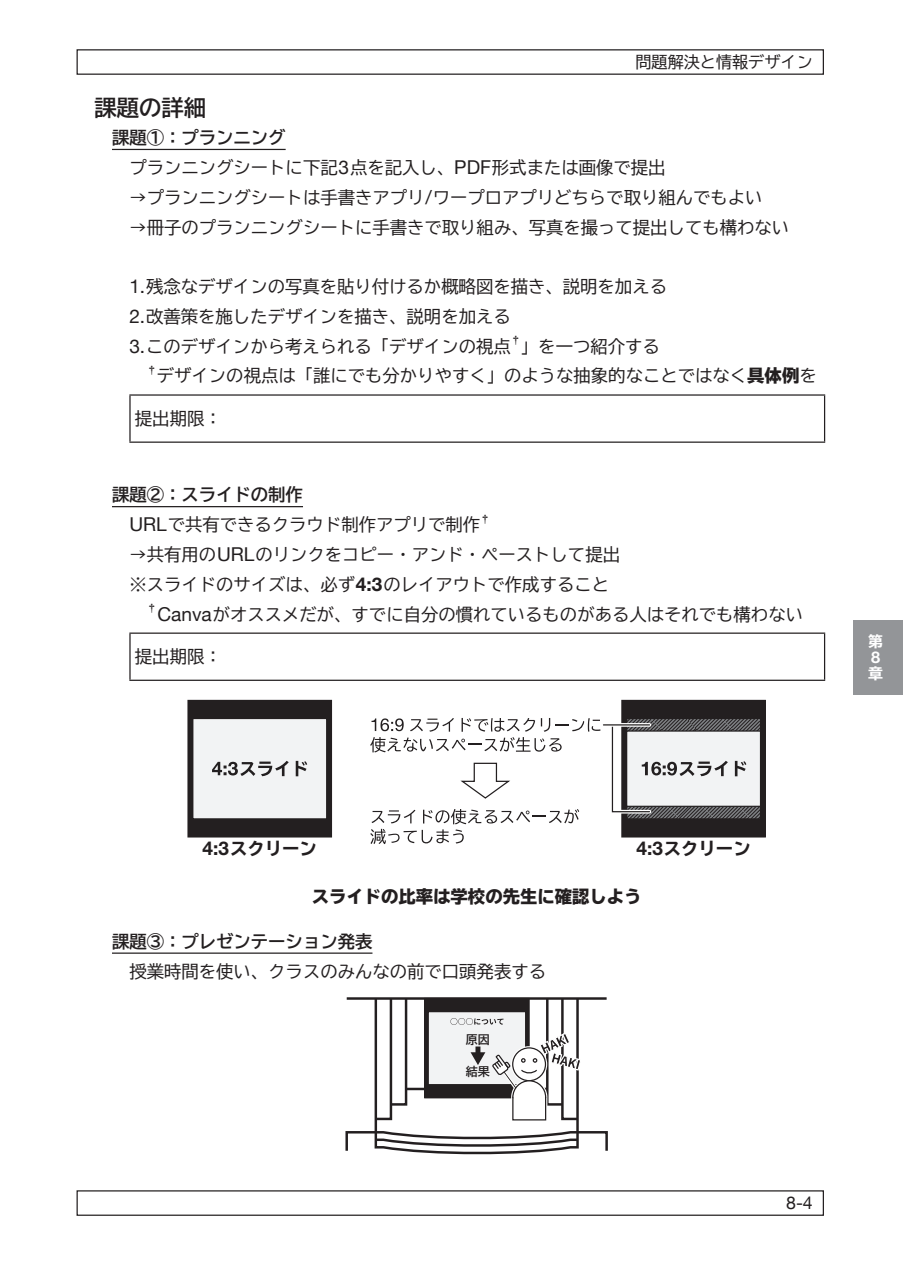
<style>
.page{position:relative;width:903px;height:1275px;background:#fff}
.page>*{position:absolute;margin:0;border:0;box-sizing:border-box;transform-origin:0 0}
.t1{font:22.4px "TBUD Go Std Bold 90 msp RKSJ H";color:#231f20}
.t2{font:17.68px "Helvetica Neue";color:#231f20}
.t3{font:17.32px/29.8px "TBUD Go Std Regular 90 msp RKSJ H";color:#231f20}
.t4{font:17.32px "TBUD Go Std Bold 90 msp RKSJ H";color:#231f20}
.t5{font:17.32px "TBUD Go Std Heavy 90 msp RKSJ H";color:#231f20}
.t6{font:17.32px "TBUD Go Std Ex Bold 90 msp RKSJ H";color:#231f20}
.t7{font:16.1px "TBUD Go Std Regular 90 msp RKSJ H";color:#231f20}
.t8{font:14.88px/31.3px "TBUD Go Std Ex Bold 90 msp RKSJ H";color:#fff}
.t9{font:12.08px "TBUD Go Std Bold 90 msp RKSJ H";color:#231f20}
.t10{font:10.15px "TBUD Go Std Regular 90 msp RKSJ H";color:#231f20}
.s1{font-family:"Helvetica Neue";font-size:19.07px}
.s2{font-family:"TBUD Go Std Heavy 90 msp RKSJ H"}
.s3{font-family:"Helvetica Neue";font-weight:700;font-size:19.07px}
</style>
<div class="page">
<div style="left:853px;top:620px;width:50px;height:74px;background:#939598"></div>
<hr style="left:112px;top:149px;width:174px;height:1px;background:#231f20">
<hr style="left:112px;top:506px;width:191px;height:1px;background:#231f20">
<hr style="left:112px;top:952px;width:260px;height:2px;background:#231f20">
<hr style="left:129px;top:394px;width:696px;height:2px;background:#231f20">
<hr style="left:129px;top:396px;width:2px;height:45px;background:#231f20">
<hr style="left:824px;top:396px;width:1px;height:45px;background:#231f20">
<hr style="left:129px;top:441px;width:696px;height:2px;background:#231f20">
<hr style="left:129px;top:632px;width:696px;height:2px;background:#231f20">
<hr style="left:129px;top:634px;width:2px;height:46px;background:#231f20">
<hr style="left:824px;top:634px;width:1px;height:46px;background:#231f20">
<hr style="left:129px;top:680px;width:696px;height:1px;background:#231f20">
<svg style="left:370px;top:718px;width:230px;height:34px"></svg>
<svg style="left:370px;top:809px;width:209px;height:35px"></svg>
<svg style="left:460px;top:762px;width:50px;height:37px"></svg>
<div style="left:188px;top:700px;width:143px;height:137px;background:#231f20"></div>
<div style="left:187px;top:700px;width:145px;height:137px;border:1px solid #231f20"></div>
<div style="left:193px;top:718px;width:134px;height:101px;background:#f2f3f4"></div>
<div style="left:192px;top:718px;width:135px;height:101px;border:1px solid #231f20"></div>
<svg style="left:212px;top:761px;width:77px;height:15px"></svg>
<svg style="left:296px;top:761px;width:11px;height:15px"></svg>
<div style="left:622px;top:700px;width:143px;height:137px;background:#231f20"></div>
<div style="left:621px;top:700px;width:145px;height:137px;border:1px solid #231f20"></div>
<svg style="left:628px;top:720px;width:131px;height:97px"></svg>
<div style="left:626px;top:718px;width:135px;height:101px;border:1px solid #231f20"></div>
<div style="left:627px;top:731px;width:133px;height:75px;background:#f2f3f4"></div>
<div style="left:626px;top:730px;width:135px;height:77px;border:1px solid #231f20"></div>
<svg style="left:735px;top:761px;width:11px;height:15px"></svg>
<svg style="left:611px;top:721px;width:117px;height:94px"></svg>
<svg style="left:603px;top:723px;width:46px;height:4px"></svg>
<hr style="left:603px;top:724px;width:46px;height:1px;background:#231f20">
<hr style="left:375px;top:998px;width:2px;height:134px;background:#231f20">
<hr style="left:576px;top:998px;width:3px;height:134px;background:#231f20">
<hr style="left:347px;top:997px;width:260px;height:3px;background:#231f20">
<svg style="left:373px;top:997px;width:35px;height:124px"></svg>
<hr style="left:406px;top:1088px;width:141px;height:2px;background:#231f20">
<svg style="left:345px;top:1130px;width:263px;height:25px"></svg>
<div style="left:425px;top:998px;width:104px;height:100px;background:#231f20"></div>
<div style="left:424px;top:998px;width:106px;height:100px;border:1px solid #231f20"></div>
<div style="left:428px;top:1012px;width:98px;height:73px;background:#f2f3f4"></div>
<div style="left:428px;top:1011px;width:98px;height:74px;border:1px solid #231f20"></div>
<svg style="left:450px;top:997px;width:131px;height:125px"></svg>
<div style="left:77px;top:49px;width:747px;height:26px;border:1px solid #231f20"></div>
<div style="left:77px;top:1190px;width:747px;height:26px;border:1px solid #231f20"></div>
<p class="t7" style="left:635px;top:56px;width:179px">問題解決と情報デザイン</p>
<p class="t1" style="left:95px;top:100px;width:113px">課題の詳細</p>
<p class="t4" style="left:112px;top:131px;width:175px">課題①：プランニング</p>
<p class="t3" style="left:129px;top:155px;width:538px">プランニングシートに下記<span class="s1">3</span>点を記入し、<span class="s1">PDF</span>形式または画像で提出</p>
<p class="t3" style="left:129px;top:185px;width:635px">→プランニングシートは手書きアプリ<span class="s1">/</span>ワープロアプリどちらで取り組んでもよい</p>
<p class="t3" style="left:129px;top:215px;width:661px">→冊子のプランニングシートに手書きで取り組み、写真を撮って提出しても構わない</p>
<p class="t3" style="left:129px;top:274px;width:539px"><span class="s1">1.</span>残念なデザインの写真を貼り付けるか概略図を描き、説明を加える<br><span class="s1">2.</span>改善策を施したデザインを描き、説明を加える<br><span class="s1">3.</span>このデザインから考えられる「デザインの視点</p>
<p class="t10" style="left:511px;top:336px;width:12px">†</p>
<p class="t3" style="left:521px;top:334px;width:140px">」を一つ紹介する</p>
<p class="t10" style="left:147px;top:366px;width:12px">†</p>
<p class="t3" style="left:157px;top:363px;width:661px">デザインの視点は「誰にでも分かりやすく」のような抽象的なことではなく<span class="s2">具体例</span>を</p>
<p class="t3" style="left:135px;top:406px;width:88px">提出期限：</p>
<p class="t4" style="left:112px;top:488px;width:192px">課題②：スライドの制作</p>
<p class="t3" style="left:129px;top:512px;width:352px"><span class="s1">URL</span>で共有できるクラウド制作アプリで制作</p>
<p class="t10" style="left:480px;top:515px;width:12px">†</p>
<p class="t3" style="left:129px;top:542px;width:492px">→共有用の<span class="s1">URL</span>のリンクをコピー・アンド・ペーストして提出</p>
<p class="t3" style="left:129px;top:572px;width:481px">※スライドのサイズは、必ず<span class="s3">4:3</span>のレイアウトで作成すること</p>
<p class="t3" style="left:147px;top:601px;width:658px"><sup>†</sup><span class="s1">Canva</span>がオススメだが、すでに自分の慣れているものがある人はそれでも構わない</p>
<p class="t3" style="left:135px;top:644px;width:88px">提出期限：</p>
<p class="t8" style="left:868px;top:628px;width:16px">第章</p>
<p class="t6" style="left:203px;top:842px;width:116px"><span class="s3">4:3</span>スクリーン</p>
<p class="t6" style="left:636px;top:842px;width:116px"><span class="s3">4:3</span>スクリーン</p>
<p class="t5" style="left:312px;top:890px;width:331px">スライドの比率は学校の先生に確認しよう</p>
<p class="t4" style="left:112px;top:935px;width:262px">課題③：プレゼンテーション発表</p>
<p class="t3" style="left:129px;top:959px;width:418px">授業時間を使い、クラスのみんなの前で口頭発表する</p>
<p class="t9" style="left:466px;top:1035px;width:26px">原因</p>
<p class="t9" style="left:466px;top:1067px;width:26px">結果</p>
<p class="t2" style="left:786px;top:1192px;width:28px">8-4</p>
</div>
